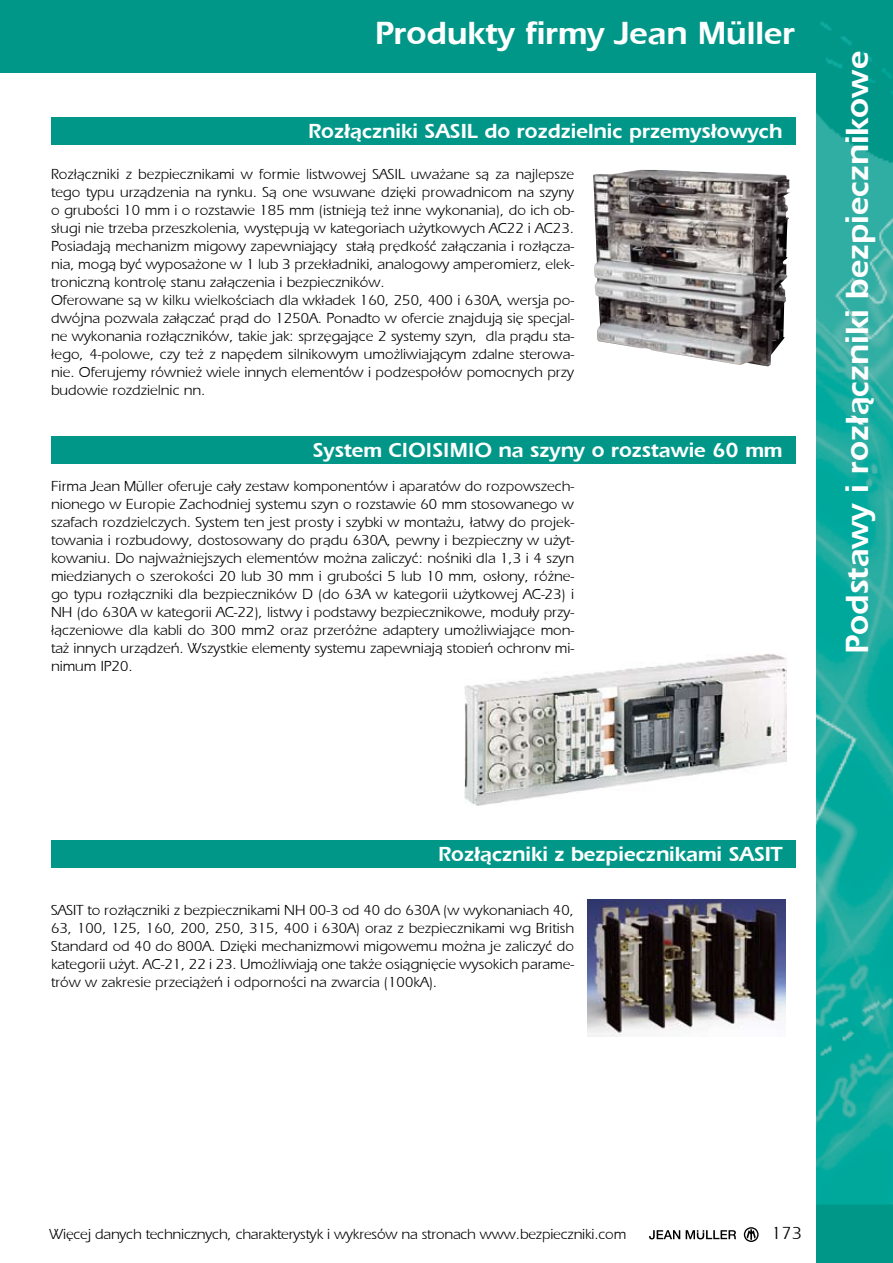
<style>
.page{position:relative;width:893px;height:1263px;background:#fff}
.page>*{position:absolute;margin:0;border:0;box-sizing:border-box;transform-origin:0 0}
.t1{font:33px "Erie Blackpl";color:#fff}
.t2{font:21px "Erie Blackpl";color:#fff}
.t3{font:18px "Eriepl";color:#000}
.t4{font:15px/18px "Eriepl";color:#000;text-align:justify}
</style>
<div class="page">
<div style="left:0;top:0;width:816px;height:72px;background:#009788"></div>
<img style="left:816px;top:0;width:77px;height:1263px">
<div style="left:51px;top:117px;width:744px;height:28px;background:#009788"></div>
<div style="left:51px;top:436px;width:744px;height:27px;background:#009788"></div>
<div style="left:51px;top:840px;width:744px;height:27px;background:#009788"></div>
<img style="left:593px;top:170px;width:197px;height:196px">
<img style="left:588px;top:899px;width:198px;height:137px">
<img style="left:465px;top:653px;width:322px;height:152px">
<svg style="left:649px;top:1227px;width:110px;height:15px"></svg>
<p class="t1" style="left:375px;top:14px;width:422px">Produkty firmy Jean Müller</p>
<p class="t2" style="left:308px;top:119px;width:476px">Rozłączniki SASIL do rozdzielnic przemysłowych</p>
<p class="t4" style="left:51px;top:165px;width:525px;text-align:left">Rozłączniki z bezpiecznikami w formie listwowej SASIL uważane są za najlepsze tego typu urządzenia na rynku. Są one wsuwane dzięki prowadnicom na szyny o grubości 10 mm i o rozstawie 185 mm (istnieją też inne wykonania), do ich ob&shy;sługi nie trzeba przeszkolenia, występują w kategoriach użytkowych AC22 i AC23.<br>Posiadają mechanizm migowy zapewniający stałą prędkość załączania i rozłącza&shy;nia, mogą być wyposażone w 1 lub 3 przekładniki, analogowy amperomierz, elek&shy;troniczną kontrolę stanu załączenia i bezpieczników.<br>Oferowane są w kilku wielkościach dla wkładek 160, 250, 400 i 630A, wersja po&shy;dwójna pozwala załączać prąd do 1250A. Ponadto w ofercie znajdują się specjal&shy;ne wykonania rozłączników, takie jak: sprzęgające 2 systemy szyn, dla prądu sta&shy;łego, 4-polowe, czy też z napędem silnikowym umożliwiającym zdalne sterowa&shy;nie. Oferujemy również wiele innych elementów i podzespołów pomocnych przy budowie rozdzielnic nn.</p>
<p class="t2" style="left:313px;top:438px;width:471px">System C|O|S|M|O na szyny o rozstawie 60 mm</p>
<p class="t4" style="left:51px;top:477px;width:525px">Firma Jean Müller oferuje cały zestaw komponentów i aparatów do rozpowszech&shy;nionego w Europie Zachodniej systemu szyn o rozstawie 60 mm stosowanego w szafach rozdzielczych. System ten jest prosty i szybki w montażu, łatwy do projek&shy;towania i rozbudowy, dostosowany do prądu 630A, pewny i bezpieczny w użyt&shy;kowaniu. Do najważniejszych elementów można zaliczyć: nośniki dla 1,3 i 4 szyn miedzianych o szerokości 20 lub 30 mm i grubości 5 lub 10 mm, osłony, różne&shy;go typu rozłączniki dla bezpieczników D (do 63A w kategorii użytkowej AC-23) i NH (do 630A w kategorii AC-22), listwy i podstawy bezpiecznikowe, moduły przy&shy;łączeniowe dla kabli do 300 mm2 oraz przeróżne adaptery umożliwiające mon&shy;taż innych urządzeń. Wszystkie elementy systemu zapewniają stopień ochrony mi&shy;nimum IP20.</p>
<p class="t1" style="left:838px;top:654px;width:604px;rotate:-90deg">Podstawy i rozłączniki bezpiecznikowe</p>
<p class="t2" style="left:438px;top:841px;width:346px">Rozłączniki z bezpiecznikami SASIT</p>
<p class="t4" style="left:51px;top:902px;width:525px">SASIT to rozłączniki z bezpiecznikami NH 00-3 od 40 do 630A (w wykonaniach 40, 63, 100, 125, 160, 200, 250, 315, 400 i 630A) oraz z bezpiecznikami wg British Standard od 40 do 800A. Dzięki mechanizmowi migowemu można je zaliczyć do kategorii użyt. AC-21, 22 i 23. Umożliwiają one także osiągnięcie wysokich parame&shy;trów w zakresie przeciążeń i odporności na zwarcia (100kA).</p>
<p class="t4" style="left:49px;top:1226px;width:578px">Więcej danych technicznych, charakterystyk i wykresów na stronach www.bezpieczniki.com</p>
<p class="t3" style="left:771px;top:1223px;width:32px">173</p>
</div>
